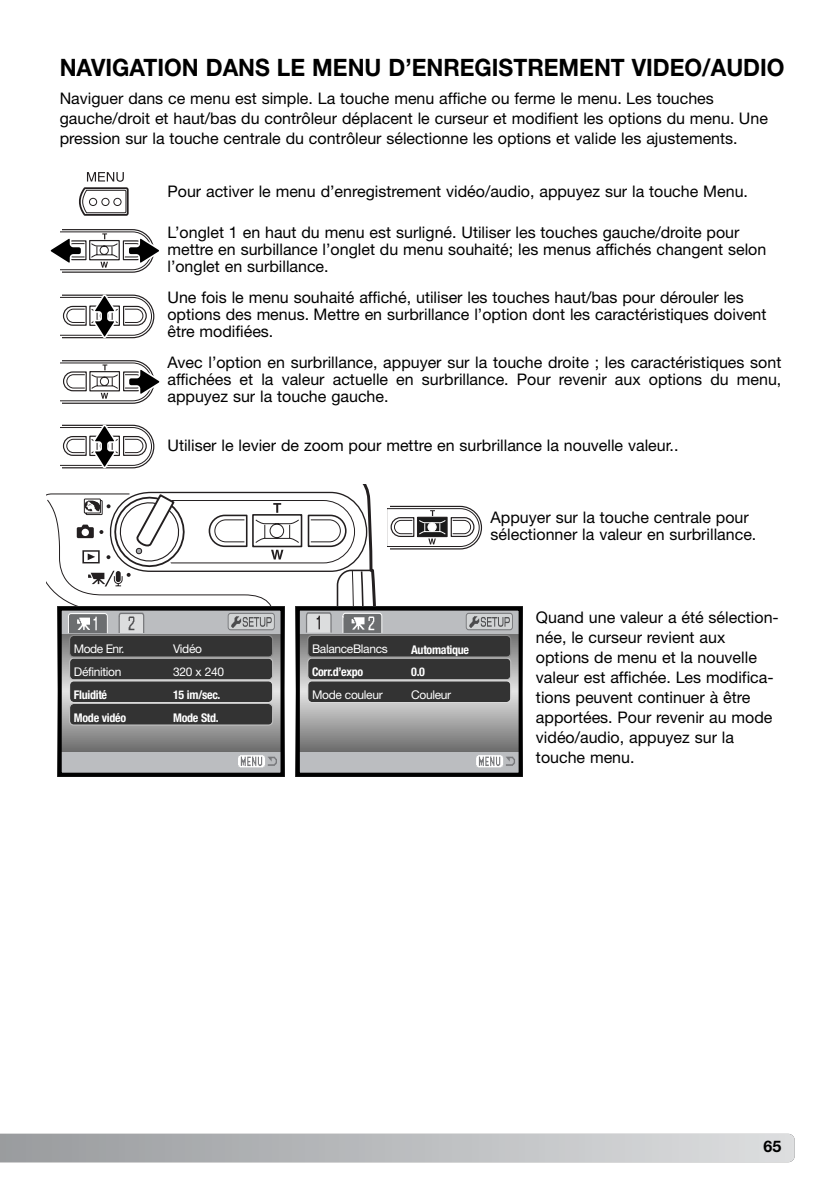
<style>
.page{position:relative;width:840px;height:1190px;background:#fff}
.page>*{position:absolute;margin:0;border:0;box-sizing:border-box;transform-origin:0 0}
.t1{font:700 24px "Helvetica Neue LT";color:#000;scale:.95 1}
.t2{font:16px/20px "Helvetica Neue LT";color:#000}
.t3{font:700 16px "Helvetica Neue LT";color:#000}
.t4{font:12px "Helvetica Neue LT";letter-spacing:-.03em;color:#fff}
.t5{font:700 condensed 12px "Helvetica Neue LT";letter-spacing:-.025em;color:#fff}
</style>
<div class="page">
<svg style="left:0;top:1134px;width:795px;height:28px"></svg>
<svg style="left:60px;top:294px;width:95px;height:45px"></svg>
<svg style="left:50px;top:229px;width:109px;height:44px"></svg>
<svg style="left:79px;top:172px;width:50px;height:43px"></svg>
<div style="left:102px;top:198px;width:7px;height:8px;background:#fff;border-radius:50%"></div>
<div style="left:101px;top:198px;width:9px;height:8px;border:1px solid #231f20;border-radius:50%"></div>
<div style="left:89px;top:198px;width:8px;height:8px;background:#fff;border-radius:50%"></div>
<div style="left:89px;top:198px;width:8px;height:8px;border:1px solid #231f20;border-radius:50%"></div>
<div style="left:114px;top:198px;width:7px;height:8px;background:#fff;border-radius:50%"></div>
<div style="left:113px;top:198px;width:9px;height:8px;border:1px solid #231f20;border-radius:50%"></div>
<svg style="left:60px;top:360px;width:100px;height:44px"></svg>
<svg style="left:60px;top:424px;width:95px;height:45px"></svg>
<svg style="left:63px;top:634px;width:217px;height:118px"></svg>
<div style="left:62px;top:752px;width:219px;height:21px;background:#bbbdc0"></div>
<svg style="left:238px;top:755px;width:39px;height:12px"></svg>
<div style="left:58px;top:607px;width:227px;height:170px;border:4px solid #000"></div>
<div style="left:70px;top:636px;width:202px;height:21px;background:#333;border-radius:4px"></div>
<div style="left:69px;top:635px;width:204px;height:23px;border:2px solid #8c8c8c;border-radius:5px"></div>
<div style="left:70px;top:659px;width:202px;height:20px;background:#333;border-radius:4px"></div>
<div style="left:69px;top:658px;width:204px;height:22px;border:2px solid #bfbfbf;border-radius:5px"></div>
<div style="left:70px;top:681px;width:202px;height:21px;background:#333;border-radius:4px"></div>
<div style="left:69px;top:680px;width:204px;height:23px;border:2px solid #d9d9d9;border-radius:5px"></div>
<div style="left:70px;top:704px;width:202px;height:21px;background:#333;border-radius:4px"></div>
<div style="left:69px;top:703px;width:204px;height:23px;border:2px solid #bfbfbf;border-radius:5px"></div>
<svg style="left:301px;top:633px;width:217px;height:119px"></svg>
<div style="left:300px;top:611px;width:219px;height:22px;background:#bbbdc0"></div>
<div style="left:300px;top:752px;width:219px;height:21px;background:#bbbdc0"></div>
<svg style="left:476px;top:755px;width:39px;height:12px"></svg>
<div style="left:466px;top:613px;width:46px;height:17px;background:#d1d3d4;border-radius:3px"></div>
<div style="left:466px;top:613px;width:47px;height:17px;border:1px solid #77787b;border-radius:3px"></div>
<svg style="left:46px;top:491px;width:464px;height:143px"></svg>
<div style="left:296px;top:607px;width:227px;height:170px;border:4px solid #000"></div>
<div style="left:308px;top:636px;width:202px;height:21px;background:#333;border-radius:4px"></div>
<div style="left:307px;top:635px;width:204px;height:23px;border:2px solid #8c8c8c;border-radius:5px"></div>
<div style="left:308px;top:659px;width:202px;height:20px;background:#333;border-radius:4px"></div>
<div style="left:307px;top:658px;width:204px;height:22px;border:2px solid #bfbfbf;border-radius:5px"></div>
<div style="left:308px;top:681px;width:202px;height:21px;background:#333;border-radius:4px"></div>
<div style="left:307px;top:680px;width:204px;height:23px;border:2px solid #d9d9d9;border-radius:5px"></div>
<h1 class="t1" style="left:60px;top:59px;width:765px">NAVIGATION DANS LE MENU D’ENREGISTREMENT VIDEO/AUDIO</h1>
<p class="t2" style="left:60px;top:90px;width:710px">Naviguer dans ce menu est simple. La touche menu affiche ou ferme le menu. Les touches gauche/droit et haut/bas du contrôleur déplacent le curseur et modifient les options du menu. Une pression sur la touche centrale du contrôleur sélectionne les options et valide les ajustements.</p>
<p class="t2" style="left:167px;top:183px;width:582px">Pour activer le menu d’enregistrement vidéo/audio, appuyez sur la touche Menu.</p>
<p class="t2" style="left:167px;top:226px;width:600px;line-height:17px">L’onglet 1 en haut du menu est surligné. Utiliser les touches gauche/droite pour mettre en surbillance l’onglet du menu souhaité; les menus affichés changent selon l’onglet en surbillance.</p>
<p class="t2" style="left:167px;top:291px;width:601px;line-height:17px">Une fois le menu souhaité affiché, utiliser les touches haut/bas pour dérouler les options des menus. Mettre en surbrillance l’option dont les caractéristiques doivent être modifiées.</p>
<p class="t2" style="left:167px;top:356px;width:615px;line-height:17px;text-align:justify">Avec l’option en surbrillance, appuyer sur la touche droite ; les caractéristiques sont affichées et la valeur actuelle en surbrillance. Pour revenir aux options du menu, appuyez sur la touche gauche.</p>
<p class="t2" style="left:167px;top:437px;width:513px">Utiliser le levier de zoom pour mettre en surbrillance la nouvelle valeur..</p>
<p class="t4" style="left:74px;top:645px;width:52px">Mode Enr.</p>
<p class="t4" style="left:173px;top:645px;width:30px">Vidéo</p>
<p class="t4" style="left:74px;top:667px;width:49px">Définition</p>
<p class="t4" style="left:173px;top:667px;width:52px">320 x 240</p>
<p class="t5" style="left:74px;top:690px;width:35px">Fluidité</p>
<p class="t5" style="left:173px;top:690px;width:49px">15 im/sec.</p>
<p class="t5" style="left:74px;top:713px;width:54px">Mode vidéo</p>
<p class="t5" style="left:173px;top:713px;width:47px">Mode Std.</p>
<p class="t2" style="left:491px;top:511px;width:267px;line-height:17px">Appuyer sur la touche centrale pour sélectionner la valeur en surbrillance.</p>
<p class="t4" style="left:312px;top:645px;width:77px">BalanceBlancs</p>
<p class="t5" style="left:411px;top:645px;width:59px">Automatique</p>
<p class="t5" style="left:312px;top:668px;width:53px">Corr.d’expo</p>
<p class="t5" style="left:411px;top:668px;width:15px">0.0</p>
<p class="t4" style="left:312px;top:690px;width:72px">Mode couleur</p>
<p class="t4" style="left:411px;top:690px;width:41px">Couleur</p>
<p class="t2" style="left:536px;top:609px;width:244px">Quand une valeur a été sélection&shy;née, le curseur revient aux options de menu et la nouvelle valeur est affichée. Les modifica&shy;tions peuvent continuer à être apportées. Pour revenir au mode vidéo/audio, appuyez sur la touche menu.</p>
<p class="t3" style="left:764px;top:1141px;width:19px">65</p>
</div>
